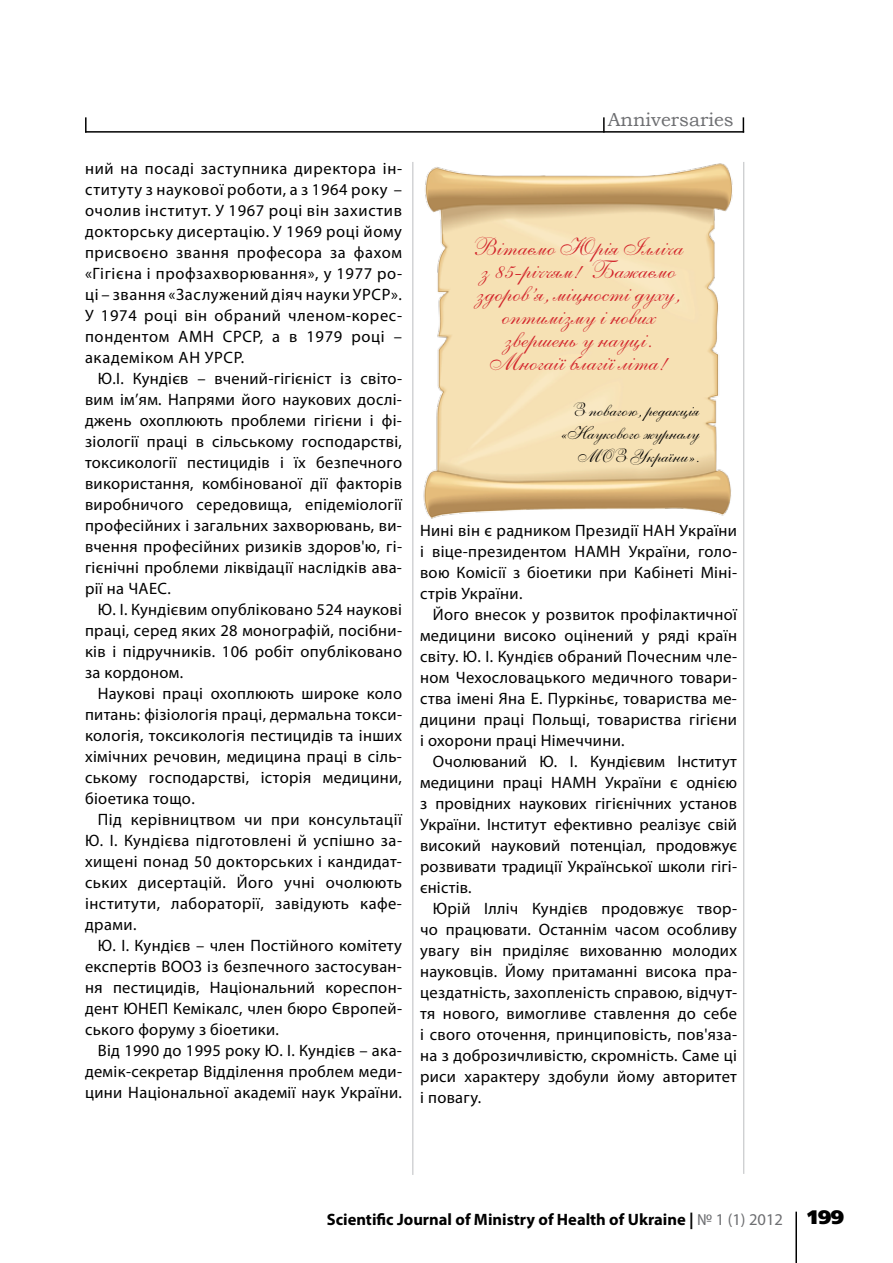
<style>
.page{position:relative;width:893px;height:1263px;background:#fff}
.page>*{position:absolute;margin:0;border:0;box-sizing:border-box;transform-origin:0 0}
.t1{font:25.05px/23px "Allegro Script";color:#d2232a;text-align:center}
.t2{font:19.5px "Free Set Black C";color:#000}
.t3{font:18.9px "Bookman Old Style";color:#6d6e71}
.t4{font:18.75px/23px "Allegro Script";color:#000;text-align:right}
.t5{font:16.5px/21px "Myriad Pro";letter-spacing:.02em;color:#000;text-align:justify}
.t6{font:700 16.5px "Myriad Pro";color:#000}
.s1{font-weight:400;color:#6d6e71}
</style>
<div class="page">
<hr style="left:85px;top:131px;width:659px;height:2px;background:#000">
<svg style="left:85px;top:117px;width:2px;height:16px"></svg>
<hr style="left:795px;top:1211px;width:2px;height:52px;background:#000">
<svg style="left:743px;top:117px;width:1px;height:16px"></svg>
<svg style="left:603px;top:117px;width:2px;height:16px"></svg>
<hr style="left:412px;top:162px;width:1px;height:1013px;background:#bcbec0">
<hr style="left:743px;top:162px;width:1px;height:1012px;background:#bcbec0">
<img style="left:423px;top:163px;width:310px;height:356px">
<p class="t5" style="left:85px;top:158px;width:319px">ний на посаді заступника директора ін&shy;ституту з наукової роботи, а з 1964 року – очолив інститут. У 1967 році він захистив докторську дисертацію. У 1969 році йому присвоєно звання професора за фахом «Гігієна і профзахворювання», у 1977 ро&shy;ці – звання «Заслужений діяч науки УРСР».<br>У 1974 році він обраний членом-корес&shy;пондентом АМН СРСР, а в 1979 році – академіком АН УРСР.</p>
<p class="t5" style="left:85px;top:368px;width:319px;text-indent:13px">Ю.І. Кундієв – вчений-гігієніст із світо&shy;вим ім’ям. Напрями його наукових дослі&shy;джень охоплюють проблеми гігієни і фі&shy;зіології праці в сільському господарстві, токсикології пестицидів і їх безпечного використання, комбінованої дії факторів виробничого середовища, епідеміології професійних і загальних захворювань, ви&shy;вчення професійних ризиків здоров'ю, гі&shy;гієнічні проблеми ліквідації наслідків ава&shy;рії на ЧАЕС.</p>
<p class="t5" style="left:85px;top:599px;width:318px;text-indent:13px">Ю. І. Кундієвим опубліковано 524 наукові праці, серед яких 28 монографій, посібни&shy;ків і підручників. 106 робіт опубліковано за кордоном.</p>
<p class="t5" style="left:85px;top:682px;width:319px;text-indent:13px">Наукові праці охоплюють широке коло питань: фізіологія праці, дермальна токси&shy;кологія, токсикологія пестицидів та інших хімічних речовин, медицина праці в сіль&shy;ському господарстві, історія медицини, біоетика тощо.</p>
<p class="t5" style="left:85px;top:808px;width:319px;text-indent:13px">Під керівництвом чи при консультації Ю. І. Кундієва підготовлені й успішно за&shy;хищені понад 50 докторських і кандидат&shy;ських дисертацій. Його учні очолюють інститути, лабораторії, завідують кафе&shy;драми.</p>
<p class="t5" style="left:85px;top:934px;width:318px;text-indent:13px">Ю. І. Кундієв – член Постійного комітету експертів ВООЗ із безпечного застосуван&shy;ня пестицидів, Національний кореспон&shy;дент ЮНЕП Кемікалс, член бюро Європей&shy;ського форуму з біоетики.</p>
<p class="t5" style="left:85px;top:1040px;width:318px;text-indent:13px">Від 1990 до 1995 року Ю. І. Кундієв – ака&shy;демік-секретар Відділення проблем меди&shy;цини Національної академії наук України.</p>
<p class="t3" style="left:608px;top:107px;width:128px">Anniversaries</p>
<h1 class="t1" style="left:470px;top:237px;width:212px">Вітаємо Юрія Ілліча з 85-річчям! Бажаємо здоров’я, міцності духу, оптимізму і нових звершень у науці.<br>Многаії благії літа!</h1>
<p class="t4" style="left:557px;top:399px;width:140px">З повагою, редакція «Наукового журналу<br>МОЗ України».</p>
<p class="t5" style="left:420px;top:519px;width:318px">Нині він є радником Президії НАН України і віце-президентом НАМН України, голо&shy;вою Комісії з біоетики при Кабінеті Міні&shy;стрів України.</p>
<p class="t5" style="left:420px;top:603px;width:318px;text-indent:13px">Його внесок у розвиток профілактичної медицини високо оцінений у ряді країн світу. Ю. І. Кундієв обраний Почесним чле&shy;ном Чехословацького медичного товари&shy;ства імені Яна Е. Пуркіньє, товариства ме&shy;дицини праці Польщі, товариства гігієни і охорони праці Німеччини.</p>
<p class="t5" style="left:420px;top:750px;width:319px;text-indent:13px">Очолюваний Ю. І. Кундієвим Інститут медицини праці НАМН України є однією з провідних наукових гігієнічних установ України. Інститут ефективно реалізує свій високий науковий потенціал, продовжує розвивати традиції Української школи гігі&shy;єністів.</p>
<p class="t5" style="left:420px;top:897px;width:319px;text-indent:13px">Юрій Ілліч Кундієв продовжує твор&shy;чо працювати. Останнім часом особливу увагу він приділяє вихованню молодих науковців. Йому притаманні висока пра&shy;цездатність, захопленість справою, відчут&shy;тя нового, вимогливе ставлення до себе і свого оточення, принциповість, пов'яза&shy;на з доброзичливістю, скромність. Саме ці риси характеру здобули йому авторитет і повагу.</p>
<p class="t6" style="left:327px;top:1209px;width:458px">Scientific Journal of Ministry of Health of Ukraine | <span class="s1">№ 1 (1) 2012</span></p>
<p class="t2" style="left:805px;top:1206px;width:41px">199</p>
</div>
